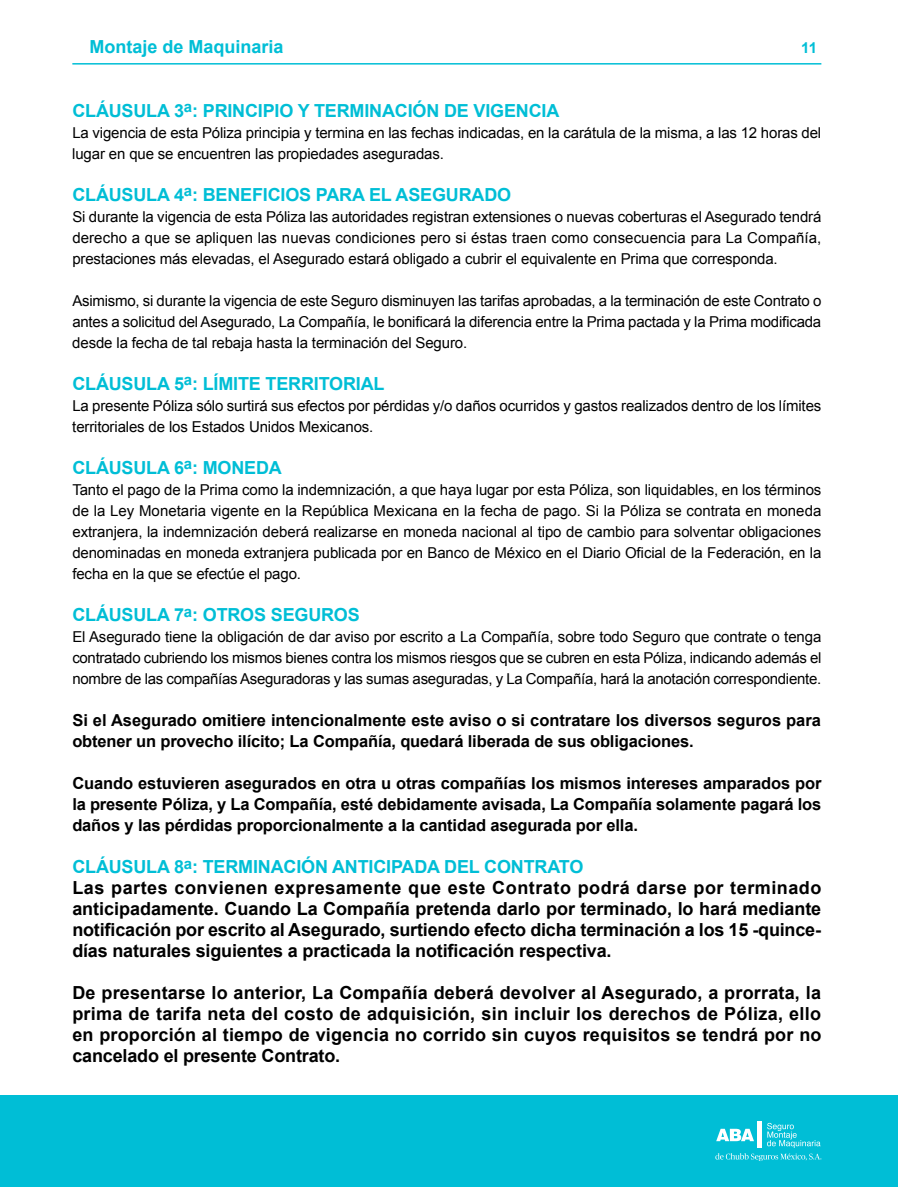
<style>
.page{position:relative;width:898px;height:1187px;background:#fff}
.page>*{position:absolute;margin:0;border:0;box-sizing:border-box;transform-origin:0 0}
.t1{font:700 18px/21px "Arial";letter-spacing:-.01em;color:#000}
.t2{font:700 18px "Arial";letter-spacing:-.01em;color:#00bed6}
.t3{font:700 16.5px/21px "Arial";letter-spacing:-.01em;color:#000}
.t4{font:15px/21px "Arial";letter-spacing:-.01em;color:#000;text-align:justify}
.t5{font:700 15px "Arial";color:#00bed6}
.s1{color:#00bed6}
</style>
<div class="page">
<hr style="left:72px;top:63px;width:749px;height:2px;background:#00bed6">
<div style="left:0;top:1095px;width:897px;height:91px;background:#00bed6"></div>
<svg style="left:767px;top:1122px;width:53px;height:25px"></svg>
<svg style="left:716px;top:1128px;width:37px;height:13px"></svg>
<hr style="left:757px;top:1121px;width:4px;height:26px;background:#fff">
<svg style="left:715px;top:1153px;width:106px;height:7px"></svg>
<p class="t2" style="left:89px;top:34px;width:196px">Montaje de Maquinaria</p>
<p class="t5" style="left:801px;top:38px;width:17px">11</p>
<p class="t2" style="left:72px;top:98px;width:488px">CLÁUSULA 3<sup>a</sup>: PRINCIPIO Y TERMINACIÓN DE VIGENCIA</p>
<p class="t4" style="left:72px;top:122px;width:750px">La vigencia de esta Póliza principia y termina en las fechas indicadas, en la carátula de la misma, a las 12 horas del lugar en que se encuentren las propiedades aseguradas.</p>
<p class="t2" style="left:72px;top:182px;width:440px">CLÁUSULA 4<sup>a</sup>: BENEFICIOS PARA EL ASEGURADO</p>
<p class="t4" style="left:72px;top:206px;width:750px">Si durante la vigencia de esta Póliza las autoridades registran extensiones o nuevas coberturas el Asegurado tendrá derecho a que se apliquen las nuevas condiciones pero si éstas traen como consecuencia para La Compañía, prestaciones más elevadas, el Asegurado estará obligado a cubrir el equivalente en Prima que corresponda.</p>
<p class="t4" style="left:72px;top:290px;width:750px">Asimismo, si durante la vigencia de este Seguro disminuyen las tarifas aprobadas, a la terminación de este Contrato o antes a solicitud del Asegurado, La Compañía, le bonificará la diferencia entre la Prima pactada y la Prima modificada desde la fecha de tal rebaja hasta la terminación del Seguro.</p>
<p class="t2" style="left:72px;top:371px;width:313px">CLÁUSULA 5<sup>a</sup>: LÍMITE TERRITORIAL</p>
<p class="t4" style="left:72px;top:395px;width:750px">La presente Póliza sólo surtirá sus efectos por pérdidas y/o daños ocurridos y gastos realizados dentro de los límites territoriales de los Estados Unidos Mexicanos.</p>
<p class="t2" style="left:72px;top:455px;width:211px">CLÁUSULA 6<sup>a</sup>: MONEDA</p>
<p class="t4" style="left:72px;top:479px;width:750px">Tanto el pago de la Prima como la indemnización, a que haya lugar por esta Póliza, son liquidables, en los términos de la Ley Monetaria vigente en la República Mexicana en la fecha de pago. Si la Póliza se contrata en moneda extranjera, la indemnización deberá realizarse en moneda nacional al tipo de cambio para solventar obligaciones denominadas en moneda extranjera publicada por en Banco de México en el Diario Oficial de la Federación, en la fecha en la que se efectúe el pago.</p>
<p class="t2" style="left:72px;top:602px;width:289px">CLÁUSULA 7<sup>a</sup>: OTROS SEGUROS</p>
<p class="t4" style="left:72px;top:626px;width:750px">El Asegurado tiene la obligación de dar aviso por escrito a La Compañía, sobre todo Seguro que contrate o tenga contratado cubriendo los mismos bienes contra los mismos riesgos que se cubren en esta Póliza, indicando además el nombre de las compañías Aseguradoras y las sumas aseguradas, y La Compañía, hará la anotación correspondiente.</p>
<p class="t3" style="left:72px;top:710px;width:749px">Si el Asegurado omitiere intencionalmente este aviso o si contratare los diversos seguros para obtener un provecho ilícito; La Compañía, quedará liberada de sus obligaciones.</p>
<p class="t3" style="left:72px;top:773px;width:750px;text-align:justify">Cuando estuvieren asegurados en otra u otras compañías los mismos intereses amparados por la presente Póliza, y La Compañía, esté debidamente avisada, La Compañía solamente pagará los daños y las pérdidas proporcionalmente a la cantidad asegurada por ella.</p>
<p class="t1" style="left:72px;top:856px;width:750px"><span class="s1">CLÁUSULA 8</span><sup>a</sup><span class="s1">: TERMINACIÓN ANTICIPADA DEL CONTRATO<br></span>Las partes convienen expresamente que este Contrato podrá darse por terminado anticipadamente. Cuando La Compañía pretenda darlo por terminado, lo hará mediante notificación por escrito al Asegurado, surtiendo efecto dicha terminación a los 15 -quince&shy;días naturales siguientes a practicada la notificación respectiva.</p>
<p class="t1" style="left:72px;top:982px;width:750px;text-align:justify">De presentarse lo anterior, La Compañía deberá devolver al Asegurado, a prorrata, la prima de tarifa neta del costo de adquisición, sin incluir los derechos de Póliza, ello en proporción al tiempo de vigencia no corrido sin cuyos requisitos se tendrá por no cancelado el presente Contrato.</p>
</div>
